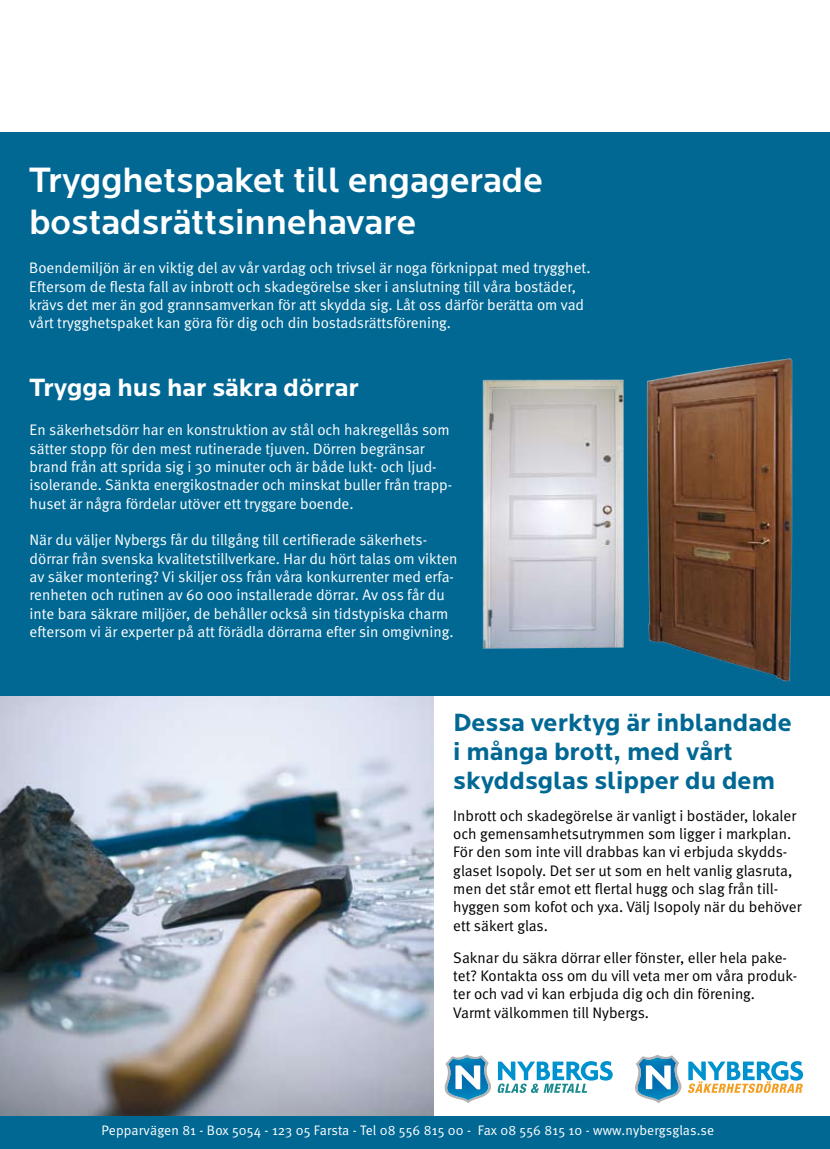
<style>
.page{position:relative;width:830px;height:1149px;background:#fff}
.page>*{position:absolute;margin:0;border:0;box-sizing:border-box;transform-origin:0 0}
.t1{font:500 36.6px/41.2px "Locator";color:#fff}
.t2{font:700 25.95px/29px "Locator";color:#016894}
.t3{font:700 25.95px "Locator";color:#fff}
.t4{font:15.3px/18.3px "Meta Normal";color:#fff}
.t5{font:15.3px/18.3px "Meta Normal";color:#000}
.t6{font:13.8px "Meta Normal";letter-spacing:.01em;color:#fff}
</style>
<div class="page">
<img style="left:0;top:695px;width:433px;height:420px">
<div style="left:0;top:131px;width:829px;height:564px;background:#016894"></div>
<div style="left:0;top:1115px;width:829px;height:33px;background:#016894"></div>
<img style="left:482px;top:379px;width:142px;height:270px">
<img style="left:646px;top:358px;width:147px;height:324px">
<svg style="left:497px;top:1061px;width:115px;height:31px"></svg>
<svg style="left:444px;top:1054px;width:47px;height:48px"></svg>
<svg style="left:635px;top:1054px;width:46px;height:48px"></svg>
<svg style="left:688px;top:1061px;width:114px;height:31px"></svg>
<p class="t1" style="left:29px;top:160px;width:515px">Trygghetspaket till engagerade bostadsrättsinnehavare</p>
<p class="t4" style="left:29px;top:258px;width:562px">Boendemiljön är en viktig del av vår vardag och trivsel är noga förknippat med trygghet.<br>Eftersom de flesta fall av inbrott och skadegörelse sker i anslutning till våra bostäder, krävs det mer än god grannsamverkan för att skydda sig. Låt oss därför berätta om vad vårt trygghetspaket kan göra för dig och din bostadsrättsförening.</p>
<p class="t3" style="left:30px;top:372px;width:330px">Trygga hus har säkra dörrar</p>
<p class="t4" style="left:30px;top:420px;width:424px">En säkerhetsdörr har en konstruktion av stål och hakregellås som sätter stopp för den mest rutinerade tjuven. Dörren begränsar brand från att sprida sig i 30 minuter och är både lukt- och ljud&shy;isolerande. Sänkta energikostnader och minskat buller från trapp&shy;huset är några fördelar utöver ett tryggare boende.</p>
<p class="t4" style="left:30px;top:530px;width:429px">När du väljer Nybergs får du tillgång till certifierade säkerhets&shy;dörrar från svenska kvalitetstillverkare. Har du hört talas om vikten av säker montering? Vi skiljer oss från våra konkurrenter med erfa&shy;renheten och rutinen av 60 000 installerade dörrar. Av oss får du inte bara säkrare miljöer, de behåller också sin tidstypiska charm eftersom vi är experter på att förädla dörrarna efter sin omgivning.</p>
<p class="t2" style="left:453px;top:708px;width:340px">Dessa verktyg är inblandade i många brott, med vårt skyddsglas slipper du dem</p>
<p class="t5" style="left:453px;top:805px;width:349px">Inbrott och skadegörelse är vanligt i bostäder, lokaler och gemensamhetsutrymmen som ligger i markplan.<br>För den som inte vill drabbas kan vi erbjuda skydds&shy;glaset Isopoly. Det ser ut som en helt vanlig glasruta, men det står emot ett flertal hugg och slag från till&shy;hyggen som kofot och yxa. Välj Isopoly när du behöver ett säkert glas.</p>
<p class="t5" style="left:453px;top:947px;width:345px">Saknar du säkra dörrar eller fönster, eller hela pake&shy;tet? Kontakta oss om du vill veta mer om våra produk&shy;ter och vad vi kan erbjuda dig och din förening.<br>Varmt välkommen till Nybergs.</p>
<p class="t6" style="left:101px;top:1121px;width:614px">Pepparvägen 81 - Box 5054 - 123 05 Farsta - Tel 08 556 815 00 - Fax 08 556 815 10 - www.nybergsglas.se</p>
</div>
